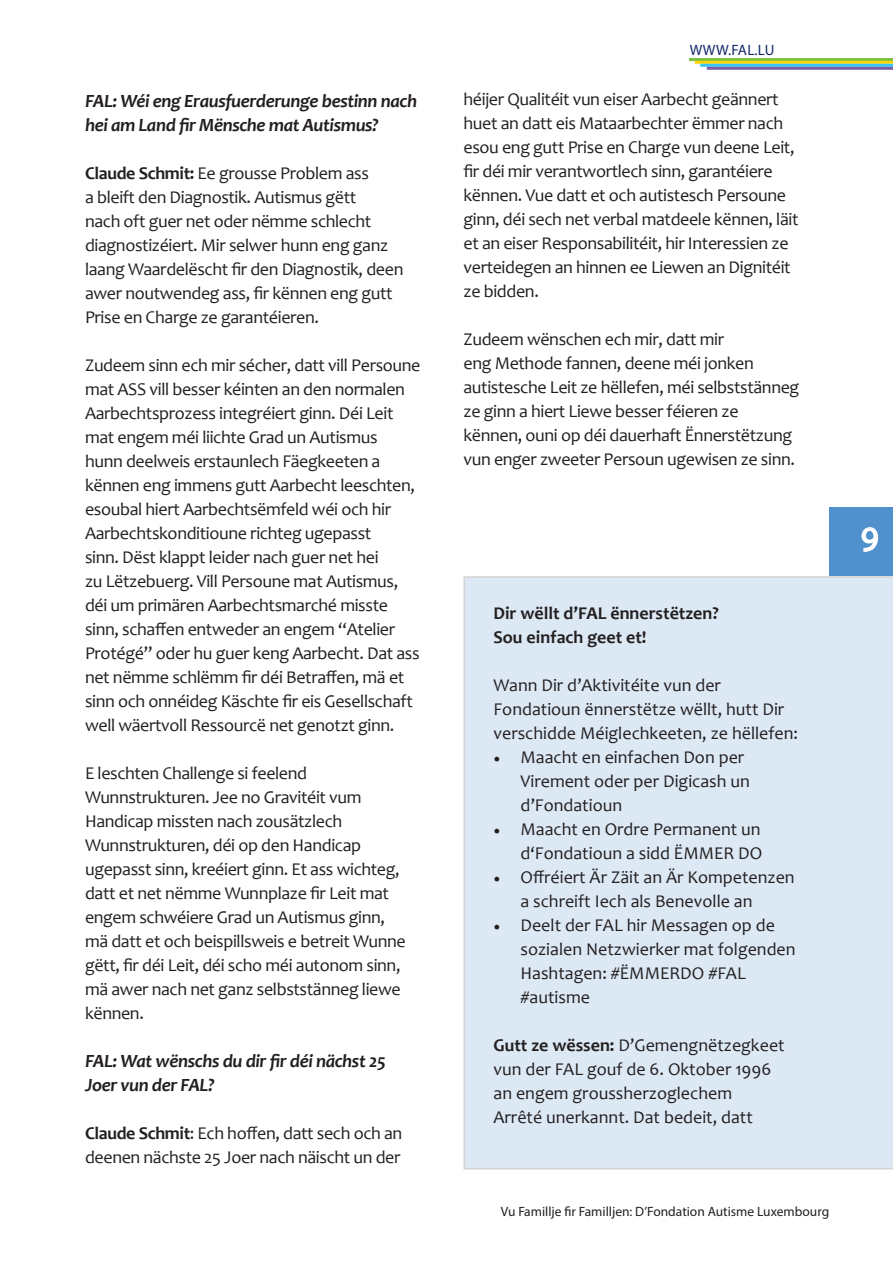
<style>
.page{position:relative;width:893px;height:1263px;background:#fff}
.page>*{position:absolute;margin:0;border:0;box-sizing:border-box;transform-origin:0 0}
.t1{font:34.5px "Myriad Pro";color:#fff}
.t2{font:italic 700 18.75px/24px "Candara";letter-spacing:-.02em;color:#231f20}
.t3{font:18px/24px "Candara";letter-spacing:-.02em;color:#231f20}
.t4{font:18px/24px "Candara";color:#231f20}
.t5{font:700 18px/24px "Candara";color:#231f20}
.t6{font:15px "Myriad Pro";letter-spacing:.02em;color:#172a6c}
.t7{font:13.5px "Myriad Pro";color:#231f20}
.s1{font-weight:700}
.s2{font-family:"Minion Pro"}
</style>
<div class="page">
<div style="left:829px;top:507px;width:64px;height:69px;background:#5090cc"></div>
<svg style="left:861px;top:527px;width:18px;height:25px"></svg>
<hr style="left:689px;top:58px;width:204px;height:3px;background:#79c142">
<hr style="left:695px;top:61px;width:198px;height:3px;background:#fcd406">
<hr style="left:700px;top:64px;width:193px;height:3px;background:#38c6f4">
<hr style="left:707px;top:67px;width:186px;height:3px;background:#7a5ca7">
<div style="left:463px;top:576px;width:430px;height:593px;background:#dce9f5"></div>
<p class="t2" style="left:85px;top:89px;width:334px">FAL: Wéi eng Erausfuerderunge bestinn nach hei am Land fir Mënsche mat Autismus?</p>
<p class="t3" style="left:85px;top:161px;width:320px"><span class="s1">Claude Schmit:</span> Ee grousse Problem ass<br>a bleift den Diagnostik. Autismus gëtt<br>nach oft guer net oder nëmme schlecht diagnostizéiert. Mir selwer hunn eng ganz laang Waardelëscht fir den Diagnostik, deen awer noutwendeg ass, fir kënnen eng gutt Prise en Charge ze garantéieren.</p>
<p class="t3" style="left:85px;top:353px;width:337px">Zudeem sinn ech mir sécher, datt vill Persoune mat ASS vill besser kéinten an den normalen Aarbechtsprozess integréiert ginn. Déi Leit mat engem méi liichte Grad un Autismus<br>hunn deelweis erstaunlech Fäegkeeten a kënnen eng immens gutt Aarbecht leeschten, esoubal hiert Aarbechtsëmfeld wéi och hir Aarbechtskonditioune richteg ugepasst<br>sinn. Dëst klappt leider nach guer net hei<br>zu Lëtzebuerg. Vill Persoune mat Autismus, déi um primären Aarbechtsmarché misste sinn, schaffen entweder an engem “Atelier Protégé” oder hu guer keng Aarbecht. Dat ass net nëmme schlëmm fir déi Betraffen, mä et sinn och onnéideg Käschte fir eis Gesellschaft well wäertvoll Ressourcë net genotzt ginn.</p>
<p class="t3" style="left:85px;top:761px;width:322px">E leschten Challenge si feelend Wunnstrukturen. Jee no Gravitéit vum Handicap missten nach zousätzlech Wunnstrukturen, déi op den Handicap ugepasst sinn, kreéiert ginn. Et ass wichteg, datt et net nëmme Wunnplaze fir Leit mat engem schwéiere Grad un Autismus ginn, mä datt et och beispillsweis e betreit Wunne gëtt, fir déi Leit, déi scho méi autonom sinn, mä awer nach net ganz selbststänneg liewe kënnen.</p>
<p class="t2" style="left:85px;top:1049px;width:302px">FAL: Wat wënschs du dir fir déi nächst 25<br>Joer vun der FAL?</p>
<p class="t3" style="left:85px;top:1121px;width:319px"><span class="s1">Claude Schmit</span>: Ech hoffen, datt sech och an deenen nächste 25 Joer nach näischt un der</p>
<p class="t6" style="left:690px;top:40px;width:86px">WWW.FAL.LU</p>
<p class="t3" style="left:463px;top:87px;width:336px">héijer Qualitéit vun eiser Aarbecht geännert huet an datt eis Mataarbechter ëmmer nach esou eng gutt Prise en Charge vun deene Leit, fir déi mir verantwortlech sinn, garantéiere kënnen. Vue datt et och autistesch Persoune ginn, déi sech net verbal matdeele kënnen, läit et an eiser Responsabilitéit, hir Interessien ze verteidegen an hinnen ee Liewen an Dignitéit ze bidden.</p>
<p class="t3" style="left:463px;top:327px;width:337px">Zudeem wënschen ech mir, datt mir<br>eng Methode fannen, deene méi jonken autistesche Leit ze hëllefen, méi selbststänneg ze ginn a hiert Liewe besser féieren ze kënnen, ouni op déi dauerhaft Ënnerstëtzung vun enger zweeter Persoun ugewisen ze sinn.</p>
<p class="t5" style="left:493px;top:601px;width:227px">Dir wëllt d’FAL ënnerstëtzen?<br>Sou einfach geet et!</p>
<p class="t4" style="left:493px;top:673px;width:306px">Wann Dir d’Aktivitéite vun der<br>Fondatioun ënnerstëtze wëllt, hutt Dir verschidde Méiglechkeeten, ze hëllefen:</p>
<p class="t4" style="left:520px;top:745px;width:231px;text-indent:-27px"><span class="s2">•</span> Maacht en einfachen Don per<br>Virement oder per Digicash un d’Fondatioun</p>
<p class="t4" style="left:493px;top:817px;width:270px;text-align:right"><span class="s2">•</span> Maacht en Ordre Permanent un d‘Fondatioun a sidd ËMMER DO</p>
<p class="t4" style="left:520px;top:865px;width:276px;text-indent:-27px"><span class="s2">•</span> Offréiert Är Zäit an Är Kompetenzen a schreift Iech als Benevolle an</p>
<p class="t4" style="left:520px;top:913px;width:277px;text-indent:-27px"><span class="s2">•</span> Deelt der FAL hir Messagen op de sozialen Netzwierker mat folgenden<br>Hashtagen: #ËMMERDO #FAL #autisme</p>
<p class="t4" style="left:493px;top:1033px;width:293px"><span class="s1">Gutt ze wëssen:</span> D’Gemengnëtzegkeet vun der FAL gouf de 6. Oktober 1996 an engem groussherzoglechem Arrêté unerkannt. Dat bedeit, datt</p>
<p class="t7" style="left:501px;top:1203px;width:330px">Vu Famillje fir Familljen: D’Fondation Autisme Luxembourg</p>
<h1 class="t1" style="left:861px;top:518px;width:19px">9</h1>
</div>
